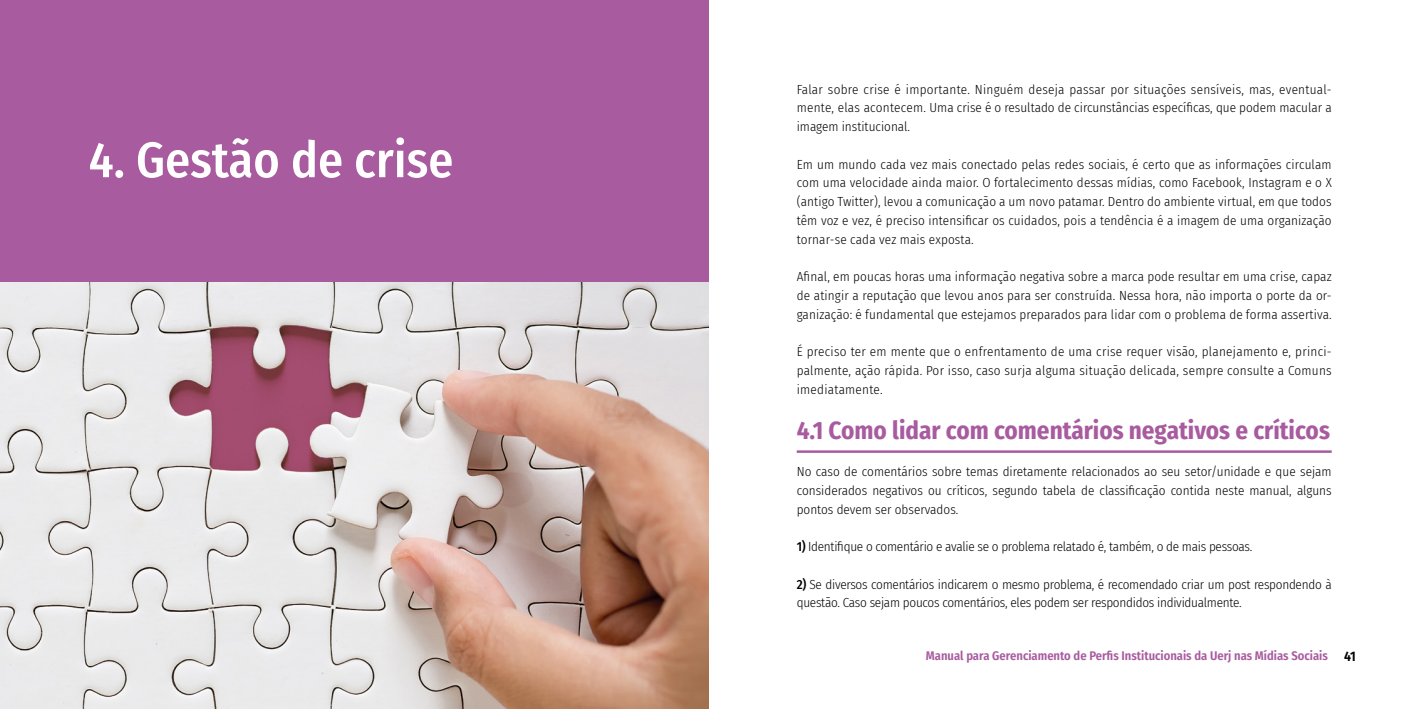
<style>
.page{position:relative;width:1418px;height:709px;background:#fff}
.page>*{position:absolute;margin:0;border:0;box-sizing:border-box;transform-origin:0 0}
.titulo_CAPITULO{font:500 50px "Fira Sans Condensed";color:#fff}
.titulo_miolo{font:700 25px "Fira Sans Condensed";color:#a85b9f}
.Paragrafo_de_texto{font:300 13.12px/18.8px "Fira Sans Condensed";letter-spacing:-.01em;color:#000;text-align:justify}
.t1{font:600 12.5px "Fira Sans Condensed";color:#a85b9f}
.s1{font-weight:500}
.s2{font-size:13.75px;color:#000}
</style>
<div class="page">
<img style="left:0;top:281px;width:709px;height:428px">
<div style="left:0;top:0;width:709px;height:281px;background:#a85b9f"></div>
<hr style="left:796px;top:450px;width:535px;height:3px;background:#a85b9f">
<p class="titulo_CAPITULO" style="left:89px;top:120px;width:366px">4. Gestão de crise</p>
<p class="Paragrafo_de_texto" style="left:796px;top:79px;width:536px">Falar sobre crise é importante. Ninguém deseja passar por situações sensíveis, mas, eventual&shy;mente, elas acontecem. Uma crise é o resultado de circunstâncias específicas, que podem macular a imagem institucional.</p>
<p class="Paragrafo_de_texto" style="left:796px;top:154px;width:536px">Em um mundo cada vez mais conectado pelas redes sociais, é certo que as informações circulam com uma velocidade ainda maior. O fortalecimento dessas mídias, como Facebook, Instagram e o X (antigo Twitter), levou a comunicação a um novo patamar. Dentro do ambiente virtual, em que todos têm voz e vez, é preciso intensificar os cuidados, pois a tendência é a imagem de uma organização tornar-se cada vez mais exposta.</p>
<p class="Paragrafo_de_texto" style="left:796px;top:267px;width:536px">Afinal, em poucas horas uma informação negativa sobre a marca pode resultar em uma crise, capaz de atingir a reputação que levou anos para ser construída. Nessa hora, não importa o porte da or&shy;ganização: é fundamental que estejamos preparados para lidar com o problema de forma assertiva.</p>
<p class="Paragrafo_de_texto" style="left:796px;top:342px;width:536px">É preciso ter em mente que o enfrentamento de uma crise requer visão, planejamento e, princi&shy;palmente, ação rápida. Por isso, caso surja alguma situação delicada, sempre consulte a Comuns imediatamente.</p>
<p class="titulo_miolo" style="left:796px;top:409px;width:534px">4.1 Como lidar com comentários negativos e críticos</p>
<p class="Paragrafo_de_texto" style="left:796px;top:462px;width:536px">No caso de comentários sobre temas diretamente relacionados ao seu setor/unidade e que sejam considerados negativos ou críticos, segundo tabela de classificação contida neste manual, alguns pontos devem ser observados.</p>
<p class="Paragrafo_de_texto" style="left:796px;top:537px;width:457px"><span class="s1">1)</span> Identifique o comentário e avalie se o problema relatado é, também, o de mais pessoas.</p>
<p class="Paragrafo_de_texto" style="left:796px;top:574px;width:536px"><span class="s1">2)</span> Se diversos comentários indicarem o mesmo problema, é recomendado criar um post respondendo à questão. Caso sejam poucos comentários, eles podem ser respondidos individualmente.</p>
<p class="t1" style="left:926px;top:646px;width:431px">Manual para Gerenciamento de Perfis Institucionais da Uerj nas Mídias Sociais <span class="s2">41</span></p>
</div>
